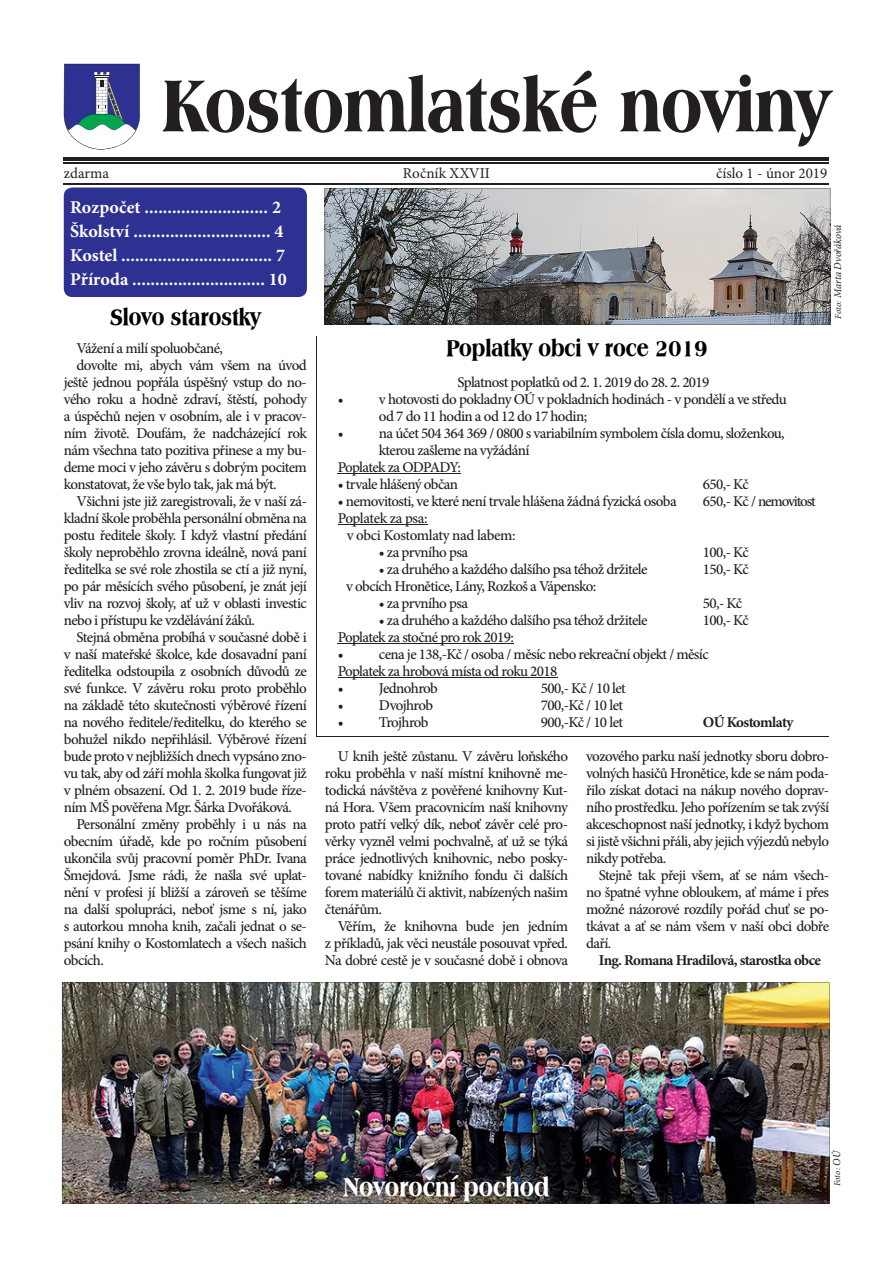
<style>
.page{position:relative;width:893px;height:1263px;background:#fff}
.page>*{position:absolute;margin:0;border:0;box-sizing:border-box;transform-origin:0 0}
.t1{font:77.7px "Americana X Bd Cn AT";color:#231f20}
.t2{font:27px "Americana X Bd Cn AT";color:#fff}
.t3{font:24px "Americana X Bd Cn AT";color:#000}
.t4{font:700 18px/24px "Minion Pro";color:#fff}
.t5{font:500 15px/17px "Minion Pro";letter-spacing:-.04em;color:#231f20;text-align:justify}
.t6{font:700 15px "Minion Pro";letter-spacing:-.045em;color:#231f20}
.t7{font:15px "Minion Pro";color:#231f20}
.t8{font:500 15px "Minion Pro";letter-spacing:-.075em;color:#231f20}
.t9{font:italic 10.5px "Minion Pro";letter-spacing:-.01em;color:#231f20}
.t10{font:italic 9px "Minion Pro";color:#231f20}
.s1{font-size:9px}
.s2{font-size:10.5px}
</style>
<div class="page">
<hr style="left:64px;top:157px;width:765px;height:3px;background:#231f20">
<hr style="left:64px;top:162px;width:765px;height:2px;background:#231f20">
<hr style="left:64px;top:184px;width:765px;height:1px;background:#231f20">
<div style="left:64px;top:188px;width:243px;height:109px;background:#2e3092;border-radius:9px"></div>
<svg style="left:64px;top:64px;width:76px;height:85px"></svg>
<hr style="left:316px;top:336px;width:1px;height:400px;background:#231f20">
<hr style="left:338px;top:473px;width:123px;height:1px;background:#231f20">
<hr style="left:338px;top:524px;width:90px;height:1px;background:#231f20">
<hr style="left:338px;top:643px;width:176px;height:1px;background:#231f20">
<hr style="left:338px;top:677px;width:219px;height:1px;background:#231f20">
<hr style="left:317px;top:736px;width:512px;height:1px;background:#231f20">
<img style="left:325px;top:188px;width:505px;height:136px">
<img style="left:62px;top:982px;width:767px;height:221px">
<h1 class="t1" style="left:162px;top:59px;width:669px">Kostomlatské noviny</h1>
<p class="t7" style="left:64px;top:163px;width:47px">zdarma</p>
<p class="t7" style="left:403px;top:163px;width:89px">Ročník XXVII</p>
<p class="t7" style="left:716px;top:163px;width:113px">číslo 1 - únor 2019</p>
<p class="t4" style="left:70px;top:195px;width:218px">Rozpočet ........................... 2<br>Školství .............................. 4<br>Kostel ................................. 7<br>Příroda ............................. 10</p>
<p class="t9" style="left:830px;top:319px;width:96px;rotate:-90deg"><span class="s1">Foto:</span> Marta Dvořáková</p>
<h3 class="t3" style="left:110px;top:303px;width:152px">Slovo starostky</h3>
<p class="t5" style="left:77px;top:340px;width:148px">Vážení a milí spoluobčané,</p>
<h3 class="t3" style="left:447px;top:334px;width:262px">Poplatky obci v roce 2019</h3>
<p class="t5" style="left:64px;top:357px;width:245px;text-indent:13px">dovolte mi, abych vám všem na úvod ještě jednou popřála úspěšný vstup do no&shy;vého roku a hodně zdraví, štěstí, pohody a úspěchů nejen v osobním, ale i v pracov&shy;ním životě. Doufám, že nadcházející rok nám všechna tato pozitiva přinese a my bu&shy;deme moci v jeho závěru s dobrým pocitem konstatovat, že vše bylo tak, jak má být.</p>
<p class="t5" style="left:64px;top:493px;width:245px;text-indent:13px">Všichni jste již zaregistrovali, že v naší zá&shy;kladní škole proběhla personální obměna na postu ředitele školy. I když vlastní předání školy neproběhlo zrovna ideálně, nová paní ředitelka se své role zhostila se ctí a již nyní, po pár měsících svého působení, je znát její vliv na rozvoj školy, ať už v oblasti investic nebo i přístupu ke vzdělávání žáků.</p>
<p class="t5" style="left:77px;top:629px;width:232px">Stejná obměna probíhá v současné době i</p>
<p class="t5" style="left:64px;top:646px;width:245px">v naší mateřské školce, kde dosavadní paní</p>
<p class="t5" style="left:64px;top:663px;width:245px">ředitelka odstoupila z osobních důvodů ze</p>
<p class="t5" style="left:64px;top:680px;width:245px">své funkce. V závěru roku proto proběhlo</p>
<p class="t5" style="left:64px;top:697px;width:245px">na základě této skutečnosti výběrové řízení</p>
<p class="t5" style="left:64px;top:714px;width:245px">na nového ředitele/ředitelku, do kterého se</p>
<p class="t5" style="left:64px;top:731px;width:245px">bohužel nikdo nepřihlásil. Výběrové řízení</p>
<p class="t5" style="left:64px;top:748px;width:245px">bude proto v nejbližších dnech vypsáno zno-</p>
<p class="t5" style="left:64px;top:765px;width:245px">vu tak, aby od září mohla školka fungovat již</p>
<p class="t5" style="left:64px;top:782px;width:245px">v plném obsazení. Od 1. 2. 2019 bude říze-</p>
<p class="t5" style="left:64px;top:799px;width:230px">ním MŠ pověřena Mgr. Šárka Dvořáková.</p>
<p class="t5" style="left:77px;top:816px;width:232px">Personální změny proběhly i u nás na</p>
<p class="t5" style="left:64px;top:833px;width:245px">obecním úřadě, kde po ročním působení</p>
<p class="t5" style="left:64px;top:850px;width:245px">ukončila svůj pracovní poměr PhDr. Ivana</p>
<p class="t5" style="left:64px;top:867px;width:245px">Šmejdová. Jsme rádi, že našla své uplat-</p>
<p class="t5" style="left:64px;top:884px;width:245px">nění v profesi jí bližší a zároveň se těšíme</p>
<p class="t5" style="left:64px;top:901px;width:245px">na další spolupráci, neboť jsme s ní, jako</p>
<p class="t5" style="left:64px;top:918px;width:245px">s autorkou mnoha knih, začali jednat o se-</p>
<p class="t5" style="left:64px;top:935px;width:245px">psání knihy o Kostomlatech a všech našich</p>
<p class="t5" style="left:64px;top:952px;width:42px">obcích.</p>
<p class="t5" style="left:457px;top:374px;width:254px">Splatnost poplatků od 2. 1. 2019 do 28. 2. 2019</p>
<p class="t5" style="left:379px;top:391px;width:409px;text-indent:-41px">• v hotovosti do pokladny OÚ v pokladních hodinách - v pondělí a ve středu od 7 do 11 hodin a od 12 do 17 hodin;</p>
<p class="t5" style="left:338px;top:425px;width:449px">• na účet 504 364 369 / 0800 s variabilním symbolem čísla domu, složenkou,</p>
<p class="t5" style="left:379px;top:442px;width:152px">kterou zašleme na vyžádání</p>
<p class="t5" style="left:338px;top:459px;width:125px">Poplatek za ODPADY:</p>
<p class="t5" style="left:338px;top:476px;width:122px">• trvale hlášený občan</p>
<p class="t5" style="left:703px;top:476px;width:47px">650,- Kč</p>
<p class="t5" style="left:338px;top:493px;width:340px">• nemovitosti, ve které není trvale hlášena žádná fyzická osoba</p>
<p class="t8" style="left:703px;top:491px;width:114px">650,- Kč / nemovitost</p>
<p class="t5" style="left:347px;top:510px;width:171px;text-indent:-9px">Poplatek za psa:<br>v obci Kostomlaty nad labem:</p>
<p class="t5" style="left:379px;top:544px;width:91px">• za prvního psa</p>
<p class="t5" style="left:703px;top:544px;width:47px">100,- Kč</p>
<p class="t5" style="left:379px;top:561px;width:270px">• za druhého a každého dalšího psa téhož držitele</p>
<p class="t5" style="left:703px;top:561px;width:47px">150,- Kč</p>
<p class="t5" style="left:346px;top:578px;width:252px">v obcích Hronětice, Lány, Rozkoš a Vápensko:</p>
<p class="t5" style="left:379px;top:595px;width:91px">• za prvního psa</p>
<p class="t5" style="left:703px;top:595px;width:41px">50,- Kč</p>
<p class="t5" style="left:379px;top:612px;width:270px">• za druhého a každého dalšího psa téhož držitele</p>
<p class="t5" style="left:703px;top:612px;width:47px">100,- Kč</p>
<p class="t5" style="left:338px;top:629px;width:178px">Poplatek za stočné pro rok 2019:</p>
<p class="t5" style="left:338px;top:646px;width:373px">• cena je 138,-Kč / osoba / měsíc nebo rekreační objekt / měsíc<br>Poplatek za hrobová místa od roku 2018</p>
<p class="t5" style="left:338px;top:680px;width:102px">• Jednohrob</p>
<p class="t5" style="left:541px;top:680px;width:86px">500,- Kč / 10 let</p>
<p class="t5" style="left:338px;top:697px;width:97px">• Dvojhrob</p>
<p class="t5" style="left:541px;top:697px;width:84px">700,-Kč / 10 let</p>
<p class="t5" style="left:338px;top:714px;width:92px">• Trojhrob</p>
<p class="t5" style="left:541px;top:714px;width:84px">900,-Kč / 10 let</p>
<p class="t6" style="left:703px;top:712px;width:92px">OÚ Kostomlaty</p>
<p class="t5" style="left:325px;top:748px;width:245px;text-indent:13px">U knih ještě zůstanu. V závěru loňského roku proběhla v naší místní knihovně me&shy;todická návštěva z pověřené knihovny Kut&shy;ná Hora. Všem pracovnicím naší knihovny proto patří velký dík, neboť závěr celé pro&shy;věrky vyzněl velmi pochvalně, ať už se týká práce jednotlivých knihovnic, nebo posky&shy;tované nabídky knižního fondu či dalších forem materiálů či aktivit, nabízených našim čtenářům.</p>
<p class="t5" style="left:325px;top:918px;width:245px;text-indent:13px">Věřím, že knihovna bude jen jedním z příkladů, jak věci neustále posouvat vpřed.<br>Na dobré cestě je v současné době i obnova</p>
<p class="t5" style="left:586px;top:748px;width:245px">vozového parku naší jednotky sboru dobro&shy;volných hasičů Hronětice, kde se nám poda&shy;řilo získat dotaci na nákup nového doprav&shy;ního prostředku. Jeho pořízením se tak zvýší akceschopnost naší jednotky, i když bychom si jistě všichni přáli, aby jejich výjezdů nebylo nikdy potřeba.</p>
<p class="t5" style="left:586px;top:867px;width:245px;text-indent:13px">Stejně tak přeji všem, ať se nám všech&shy;no špatné vyhne obloukem, ať máme i přes možné názorové rozdíly pořád chuť se po&shy;tkávat a ať se nám všem v naší obci dobře daří.</p>
<p class="t6" style="left:599px;top:950px;width:224px">Ing. Romana Hradilová, starostka obce</p>
<h2 class="t2" style="left:344px;top:1171px;width:207px">Novoroční pochod</h2>
<p class="t10" style="left:831px;top:1186px;width:38px;rotate:-90deg">Foto: <span class="s2">OÚ</span></p>
</div>
